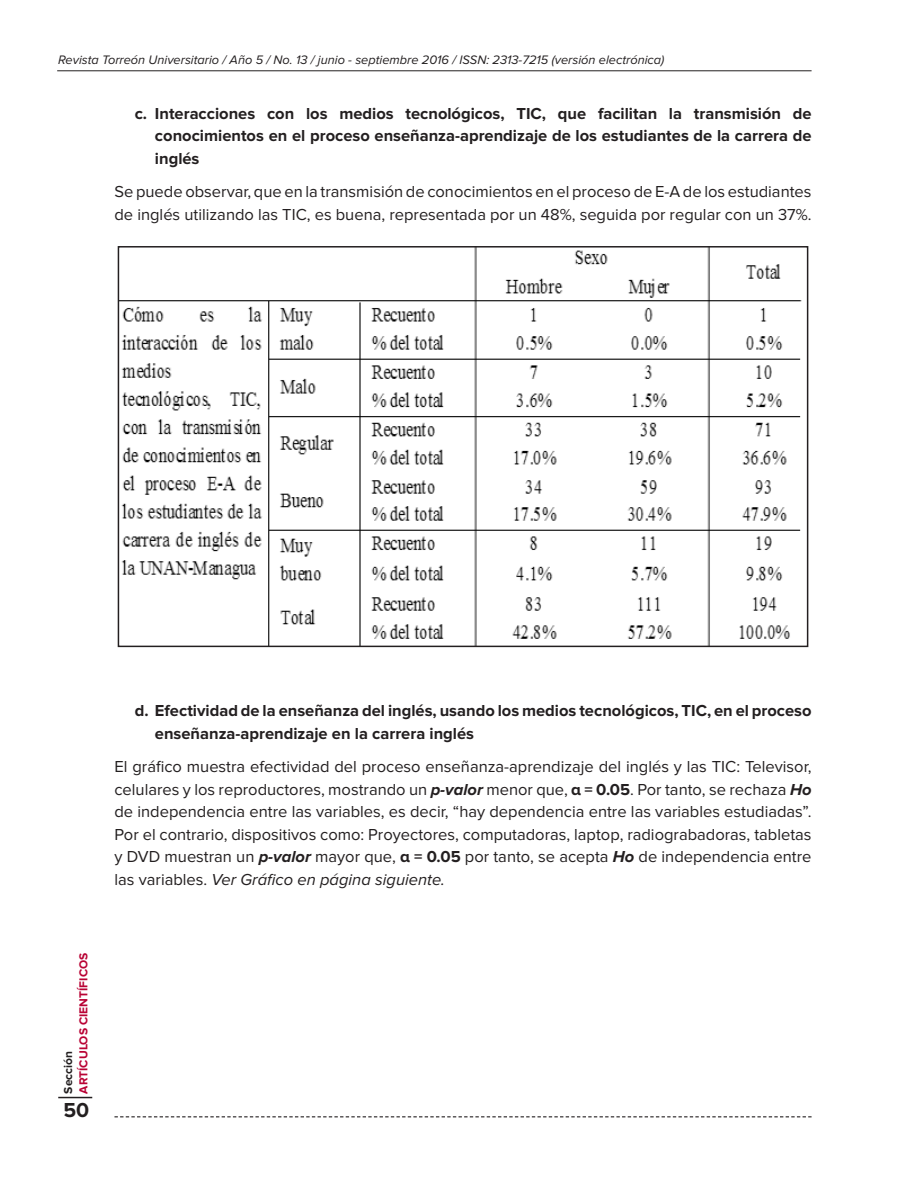
<style>
.page{position:relative;width:918px;height:1188px;background:#fff}
.page>*{position:absolute;margin:0;border:0;box-sizing:border-box;transform-origin:0 0}
.t1{font:700 21px "Proxima Nova";color:#231f20}
.Art__Parrafo{font:16.5px/22.5px "Proxima Nova";color:#231f20}
.t2{font:700 16.5px/22.5px "Proxima Nova";color:#231f20;text-align:justify}
.t3{font:italic 12.75px "Proxima Nova";color:#231f20}
.t4{font:700 12px "Proxima Nova";color:#b90335}
.t5{font:700 12px "Proxima Nova";color:#231f20}
.s1{font-weight:700;font-style:italic}
.s2{font-weight:700}
.s3{font-style:italic}
</style>
<div class="page">
<img style="left:121px;top:249px;width:681px;height:395px">
<div style="left:118px;top:246px;width:690px;height:401px;border:2px solid #231f20"></div>
<hr style="left:57px;top:70px;width:755px;height:1px;background:#231f20">
<hr style="left:58px;top:1097px;width:34px;height:1px;background:#231f20">
<svg style="left:114px;top:1116px;width:698px;height:1px"></svg>
<p class="t3" style="left:58px;top:54px;width:608px">Revista Torreón Universitario / Año 5 / No. 13 / junio - septiembre 2016 / ISSN: 2313-7215 (versión electrónica)</p>
<p class="t2" style="left:155px;top:103px;width:658px;text-indent:-20px">c. Interacciones con los medios tecnológicos, TIC, que facilitan la transmisión de conocimientos en el proceso enseñanza-aprendizaje de los estudiantes de la carrera de inglés</p>
<p class="Art__Parrafo" style="left:114px;top:181px;width:699px">Se puede observar, que en la transmisión de conocimientos en el proceso de E-A de los estudiantes de inglés utilizando las TIC, es buena, representada por un 48%, seguida por regular con un 37%.</p>
<p class="t2" style="left:155px;top:700px;width:658px;text-indent:-20px">d. Efectividad de la enseñanza del inglés, usando los medios tecnológicos, TIC, en el proceso enseñanza-aprendizaje en la carrera inglés</p>
<p class="Art__Parrafo" style="left:114px;top:756px;width:699px;text-align:justify">El gráfico muestra efectividad del proceso enseñanza-aprendizaje del inglés y las TIC: Televisor, celulares y los reproductores, mostrando un <span class="s1">p-valor</span> menor que, <span class="s2">α = 0.05</span>. Por tanto, se rechaza <span class="s1">Ho </span>de independencia entre las variables, es decir, “hay dependencia entre las variables estudiadas”.<br>Por el contrario, dispositivos como: Proyectores, computadoras, laptop, radiograbadoras, tabletas y DVD muestran un <span class="s1">p-valor</span> mayor que, <span class="s2">α = 0.05</span> por tanto, se acepta <span class="s1">Ho</span> de independencia entre las variables. <span class="s3">Ver Gráfico en página siguiente.</span></p>
<p class="t4" style="left:77px;top:1094px;width:142px;rotate:-90deg">ARTÍCULOS CIENTÍFICOS</p>
<p class="t1" style="left:63px;top:1098px;width:27px">50</p>
<p class="t5" style="left:61px;top:1094px;width:44px;rotate:-90deg">Sección</p>
</div>
